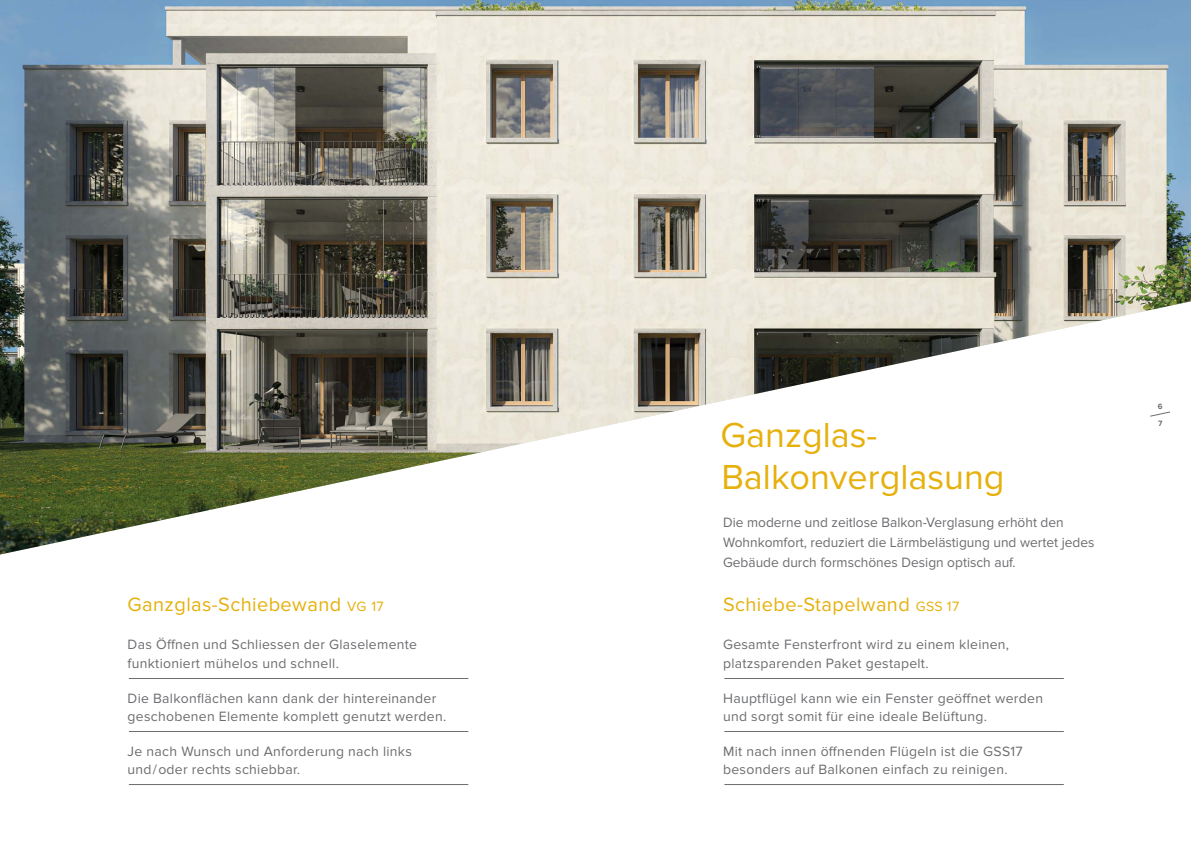
<style>
.page{position:relative;width:1191px;height:842px;background:#fff}
.page>*{position:absolute;margin:0;border:0;box-sizing:border-box;transform-origin:0 0}
.Titel_2_36_Pt{font:36px/42px "Proxima Nova";color:#e6b00d}
.Aufzählung_mit_Linie{font:20px "Proxima Nova";letter-spacing:.02em;color:#e6b00d}
.Aufzählung_mit_Linie-2{font:14px/18px "Proxima Nova";letter-spacing:.02em;color:#6c6d70}
.Grundschrift_9_5_Pt{font:14px/20px "Proxima Nova";color:#6c6d70}
.t1{font:700 8px/17.4px "Proxima Nova";color:#6c6d70}
.s1{font-size:14px}
</style>
<div class="page">
<img style="left:0;top:0;width:1191px;height:554px">
<svg style="left:1149px;top:411px;width:22px;height:6px"></svg>
<hr style="left:129px;top:678px;width:339px;height:1px;background:#6c6d70">
<hr style="left:129px;top:731px;width:339px;height:1px;background:#6c6d70">
<hr style="left:129px;top:784px;width:339px;height:1px;background:#6c6d70">
<hr style="left:724px;top:678px;width:339px;height:1px;background:#6c6d70">
<hr style="left:724px;top:731px;width:339px;height:1px;background:#6c6d70">
<hr style="left:724px;top:784px;width:339px;height:1px;background:#6c6d70">
<p class="Aufzählung_mit_Linie" style="left:128px;top:593px;width:257px">Ganzglas-Schiebewand <span class="s1">VG 17</span></p>
<p class="Aufzählung_mit_Linie-2" style="left:128px;top:636px;width:291px">Das Öffnen und Schliessen der Glaselemente funktioniert mühelos und schnell.</p>
<p class="Aufzählung_mit_Linie-2" style="left:128px;top:689px;width:320px">Die Balkonflächen kann dank der hintereinander geschobenen Elemente komplett genutzt werden.</p>
<p class="Aufzählung_mit_Linie-2" style="left:128px;top:742px;width:286px">Je nach Wunsch und Anforderung nach links und / oder rechts schiebbar.</p>
<p class="Titel_2_36_Pt" style="left:720px;top:414px;width:285px">Ganzglas-<br>Balkonverglasung</p>
<p class="Grundschrift_9_5_Pt" style="left:723px;top:513px;width:373px">Die moderne und zeitlose Balkon-Verglasung erhöht den<br>Wohnkomfort, reduziert die Lärmbelästigung und wertet jedes<br>Gebäude durch formschönes Design optisch auf.</p>
<p class="Aufzählung_mit_Linie" style="left:723px;top:593px;width:238px">Schiebe-Stapelwand <span class="s1">GSS 17</span></p>
<p class="Aufzählung_mit_Linie-2" style="left:723px;top:636px;width:287px">Gesamte Fensterfront wird zu einem kleinen, platzsparenden Paket gestapelt.</p>
<p class="Aufzählung_mit_Linie-2" style="left:723px;top:689px;width:321px">Hauptflügel kann wie ein Fenster geöffnet werden und sorgt somit für eine ideale Belüftung.</p>
<p class="Aufzählung_mit_Linie-2" style="left:723px;top:742px;width:301px">Mit nach innen öffnenden Flügeln ist die GSS17 besonders auf Balkonen einfach zu reinigen.</p>
<p class="t1" style="left:1157px;top:397px;width:6px">6<br>7</p>
</div>
